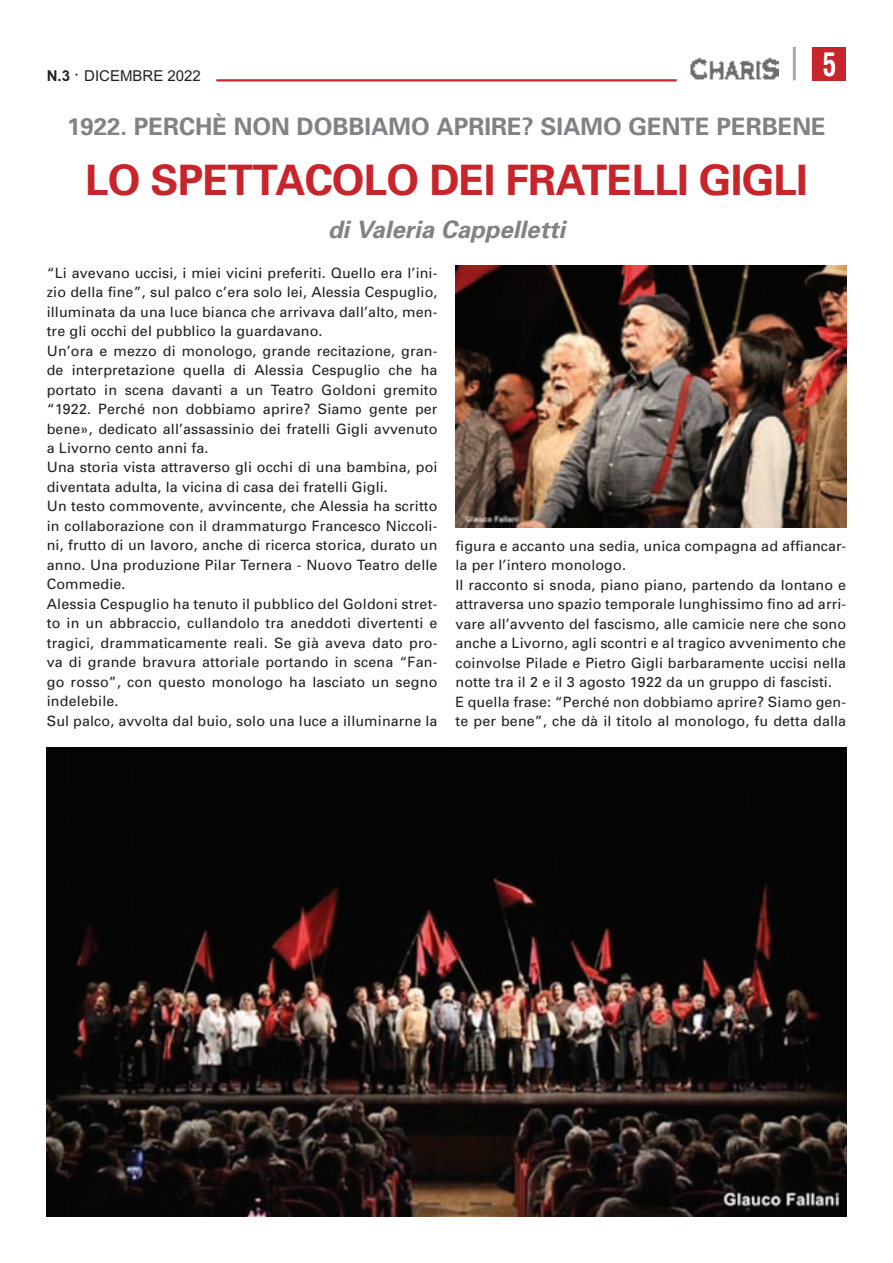
<style>
.page{position:relative;width:893px;height:1263px;background:#fff}
.page>*{position:absolute;margin:0;border:0;box-sizing:border-box;transform-origin:0 0}
.t1{font:700 42px "Univers";letter-spacing:-.02em;color:#c8242b}
.t2{font:700 condensed 31.8px "Helvetica";color:#fff;scale:.85 1}
.t3{font:700 24px "Univers";color:#808285}
.t4{font:italic 700 24px "Univers";color:#808285}
.t5{font:15px "M Arial";color:#231f20}
.t6{font:14.25px/19.5px "Univers";letter-spacing:.01em;color:#231f20}
.s1{font-weight:700}
.s2{font-size:18px}
</style>
<div class="page">
<img style="left:690px;top:57px;width:88px;height:23px">
<hr style="left:793px;top:47px;width:3px;height:33px;background:#a8a9ad">
<div style="left:813px;top:47px;width:33px;height:33px;background:#c8242b"></div>
<hr style="left:216px;top:79px;width:461px;height:2px;background:#c8242b">
<img style="left:47px;top:748px;width:799px;height:468px">
<img style="left:455px;top:266px;width:391px;height:261px">
<p class="t5" style="left:47px;top:71px;width:156px"><span class="s1">N.3</span> <span class="s2">·</span> DICEMBRE 2022</p>
<h2 class="t2" style="left:823px;top:52px;width:17px">5</h2>
<h3 class="t3" style="left:67px;top:118px;width:760px">1922. PERCHÈ NON DOBBIAMO APRIRE? SIAMO GENTE PERBENE</h3>
<h1 class="t1" style="left:85px;top:164px;width:724px">LO SPETTACOLO DEI FRATELLI GIGLI</h1>
<h3 class="t4" style="left:328px;top:220px;width:243px">di Valeria Cappelletti</h3>
<p class="t6" style="left:47px;top:264px;width:392px">“Li avevano uccisi, i miei vicini preferiti. Quello era l’ini&shy;zio della fine”, sul palco c’era solo lei, Alessia Cespuglio, illuminata da una luce bianca che arrivava dall’alto, men&shy;tre gli occhi del pubblico la guardavano.<br>Un’ora e mezzo di monologo, grande recitazione, gran&shy;de interpretazione quella di Alessia Cespuglio che ha portato in scena davanti a un Teatro Goldoni gremito “1922. Perché non dobbiamo aprire? Siamo gente per bene», dedicato all’assassinio dei fratelli Gigli avvenuto a Livorno cento anni fa.<br>Una storia vista attraverso gli occhi di una bambina, poi diventata adulta, la vicina di casa dei fratelli Gigli.<br>Un testo commovente, avvincente, che Alessia ha scritto in collaborazione con il drammaturgo Francesco Niccoli&shy;ni, frutto di un lavoro, anche di ricerca storica, durato un anno. Una produzione Pilar Ternera - Nuovo Teatro delle Commedie.<br>Alessia Cespuglio ha tenuto il pubblico del Goldoni stret&shy;to in un abbraccio, cullandolo tra aneddoti divertenti e tragici, drammaticamente reali. Se già aveva dato pro&shy;va di grande bravura attoriale portando in scena “Fan&shy;go rosso”, con questo monologo ha lasciato un segno indelebile.<br>Sul palco, avvolta dal buio, solo una luce a illuminarne la</p>
<p class="t6" style="left:455px;top:537px;width:392px">figura e accanto una sedia, unica compagna ad affiancar&shy;la per l’intero monologo.<br>Il racconto si snoda, piano piano, partendo da lontano e attraversa uno spazio temporale lunghissimo fino ad arri&shy;vare all’avvento del fascismo, alle camicie nere che sono anche a Livorno, agli scontri e al tragico avvenimento che coinvolse Pilade e Pietro Gigli barbaramente uccisi nella notte tra il 2 e il 3 agosto 1922 da un gruppo di fascisti.<br>E quella frase: “Perché non dobbiamo aprire? Siamo gen&shy;te per bene”, che dà il titolo al monologo, fu detta dalla</p>
</div>
